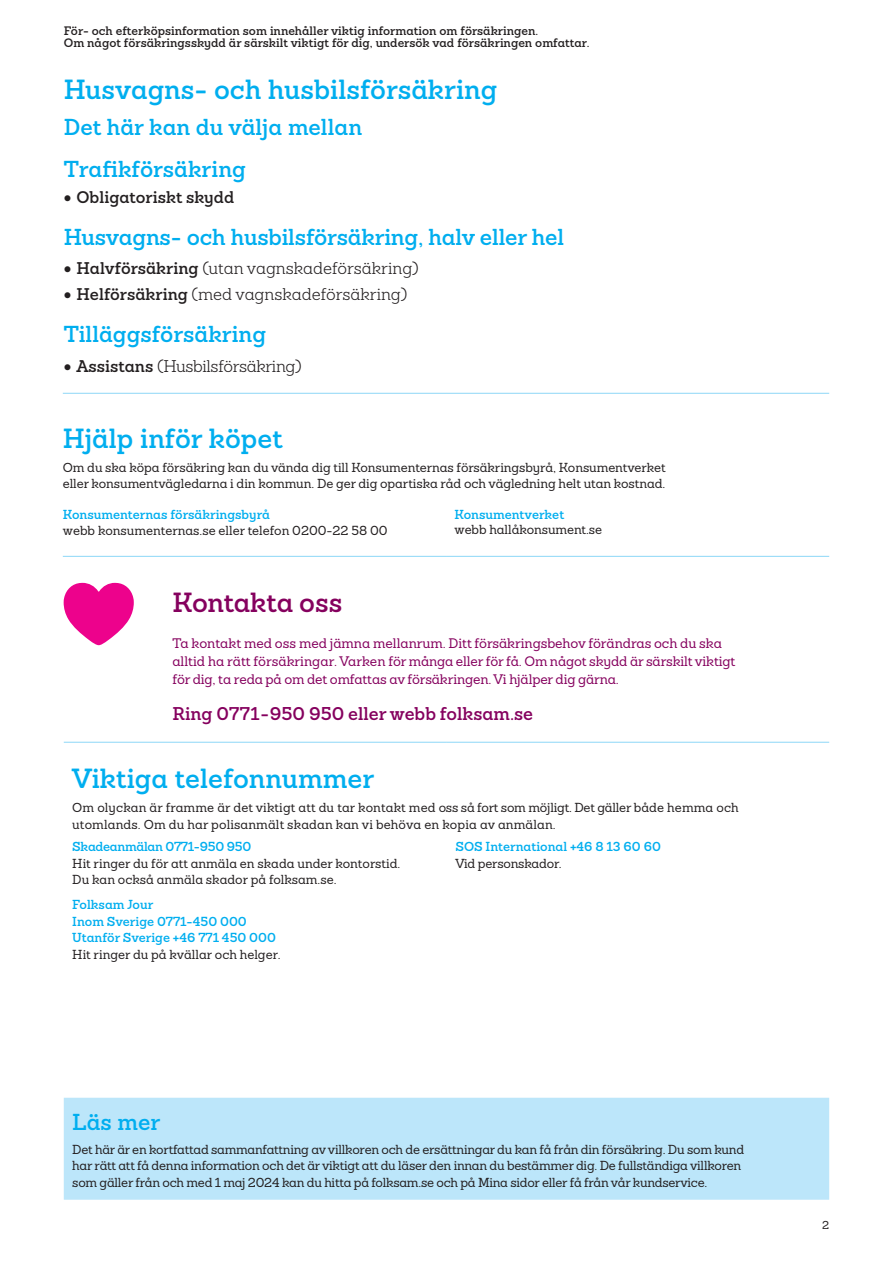
<style>
.page{position:relative;width:893px;height:1263px;background:#fff}
.page>*{position:absolute;margin:0;border:0;box-sizing:border-box;transform-origin:0 0}
.Rubrik_3_18_20__R1{font:600 27px "Sanchez Folksam";color:#00aeef}
.För_o_efterköp_rubrik_18_p_semibold{font:600 27px "Sanchez Folksam";color:#85015e}
.Rubrik_4_15_18{font:600 22.5px "Sanchez Folksam";letter-spacing:-.01em;color:#00aeef}
.Rubrik_4_15_18_blå2{font:600 22.5px "Sanchez Folksam";color:#00aeef}
.För_o_efterköp_rubrik_18_p_semibold-2{font:600 18px "Sanchez Folksam";color:#85015e}
.t1{font:300 16.5px "Sanchez Folksam";color:#231f20}
.t2{font:300 16.5px "Sanchez Folksam";letter-spacing:-.02em;color:#231f20}
.t3{font:600 16.5px "Sanchez Folksam";color:#231f20}
.För_o_efterköp_rubrik_18_p_semibold-3{font:500 13.5px/18px "Sanchez Folksam";letter-spacing:-.01em;color:#85015e}
.Brödtext_8_5_11_indrag_20_höger{font:500 12.75px/16.5px "Sanchez Folksam";letter-spacing:-.015em;color:#231f20}
.Brödtext_8_5_11{font:500 12.75px/16.5px "Sanchez Folksam";color:#231f20}
.Brödtext_8_5_11_indrag_20_höger-2{font:500 12.75px/16.5px "Sanchez Folksam";letter-spacing:.01em;color:#231f20}
.Rubrik_6_8_5_11__R3__avstånd_2_SB{font:600 12.75px/16.5px "Sanchez Folksam";color:#00aeef}
.Rubrik_6_8_5_11__R3__avstånd_2_SB-2{font:600 12.75px "Sanchez Folksam";letter-spacing:-.02em;color:#00aeef}
.t4{font:600 12px/12.8px "Sanchez Folksam";color:#231f20}
.t5{font:500 11.25px "Sanchez Folksam";color:#231f20}
.s1{font-weight:600}
</style>
<div class="page">
<hr style="left:63px;top:393px;width:383px;height:1px;background:#8dd7f7">
<hr style="left:446px;top:393px;width:383px;height:1px;background:#8dd7f7">
<hr style="left:63px;top:556px;width:383px;height:1px;background:#8dd7f7">
<hr style="left:446px;top:556px;width:383px;height:1px;background:#8dd7f7">
<svg style="left:64px;top:583px;width:70px;height:62px"></svg>
<hr style="left:64px;top:742px;width:383px;height:1px;background:#8dd7f7">
<hr style="left:447px;top:742px;width:382px;height:1px;background:#8dd7f7">
<div style="left:64px;top:1098px;width:765px;height:102px;background:#bce6fa"></div>
<p class="t4" style="left:64px;top:24px;width:527px">För- och efterköpsinformation som innehåller viktig information om försäkringen.<br>Om något försäkringsskydd är särskilt viktigt för dig, undersök vad försäkringen omfattar.</p>
<p class="Rubrik_3_18_20__R1" style="left:64px;top:71px;width:435px">Husvagns- och husbilsförsäkring</p>
<p class="Rubrik_4_15_18_blå2" style="left:64px;top:112px;width:300px">Det här kan du välja mellan</p>
<p class="Rubrik_4_15_18" style="left:64px;top:154px;width:184px">Trafikförsäkring</p>
<p class="t3" style="left:64px;top:186px;width:172px">• Obligatoriskt skydd</p>
<p class="Rubrik_4_15_18" style="left:64px;top:222px;width:502px">Husvagns- och husbilsförsäkring, halv eller hel</p>
<p class="t1" style="left:64px;top:258px;width:357px">• <span class="s1">Halvförsäkring</span> (utan vagnskadeförsäkring)</p>
<p class="t1" style="left:64px;top:283px;width:345px">• <span class="s1">Helförsäkring</span> (med vagnskadeförsäkring)</p>
<p class="Rubrik_4_15_18" style="left:64px;top:319px;width:204px">Tilläggsförsäkring</p>
<p class="t2" style="left:64px;top:355px;width:240px">• <span class="s1">Assistans</span> (Husbilsförsäkring)</p>
<p class="Rubrik_3_18_20__R1" style="left:63px;top:420px;width:221px">Hjälp inför köpet</p>
<p class="Brödtext_8_5_11_indrag_20_höger" style="left:63px;top:459px;width:604px;line-height:15.8px">Om du ska köpa försäkring kan du vända dig till Konsumenternas försäkringsbyrå, Konsumentverket eller konsumentvägledarna i din kommun. De ger dig opartiska råd och vägledning helt utan kostnad.</p>
<p class="Rubrik_6_8_5_11__R3__avstånd_2_SB" style="left:63px;top:506px;width:209px">Konsumenternas försäkringsbyrå</p>
<p class="Brödtext_8_5_11" style="left:63px;top:522px;width:326px">webb konsumenternas.se eller telefon 0200-22 58 00</p>
<p class="Rubrik_6_8_5_11__R3__avstånd_2_SB" style="left:454px;top:506px;width:111px">Konsumentverket</p>
<p class="Brödtext_8_5_11" style="left:454px;top:521px;width:149px">webb hallåkonsument.se</p>
<p class="För_o_efterköp_rubrik_18_p_semibold" style="left:172px;top:584px;width:172px">Kontakta oss</p>
<p class="För_o_efterköp_rubrik_18_p_semibold-3" style="left:172px;top:634px;width:564px">Ta kontakt med oss med jämna mellanrum. Ditt försäkringsbehov förändras och du ska alltid ha rätt försäkringar. Varken för många eller för få. Om något skydd är särskilt viktigt för dig, ta reda på om det omfattas av försäkringen. Vi hjälper dig gärna.</p>
<p class="För_o_efterköp_rubrik_18_p_semibold-2" style="left:172px;top:702px;width:362px">Ring 0771-950 950 eller webb folksam.se</p>
<p class="Rubrik_3_18_20__R1" style="left:72px;top:760px;width:303px">Viktiga telefonnummer</p>
<p class="Brödtext_8_5_11_indrag_20_höger-2" style="left:72px;top:799px;width:668px">Om olyckan är framme är det viktigt att du tar kontakt med oss så fort som möjligt. Det gäller både hemma och utomlands. Om du har polisanmält skadan kan vi behöva en kopia av anmälan.</p>
<p class="Rubrik_6_8_5_11__R3__avstånd_2_SB-2" style="left:72px;top:838px;width:181px">Skadeanmälan 0771-950 950</p>
<p class="Brödtext_8_5_11" style="left:72px;top:855px;width:330px">Hit ringer du för att anmäla en skada under kontorstid.<br>Du kan också anmäla skador på folksam.se.</p>
<p class="Rubrik_6_8_5_11__R3__avstånd_2_SB" style="left:72px;top:896px;width:205px">Folksam Jour<br>Inom Sverige 0771-450 000<br>Utanför Sverige +46 771 450 000</p>
<p class="Brödtext_8_5_11" style="left:72px;top:946px;width:210px">Hit ringer du på kvällar och helger.</p>
<p class="Rubrik_6_8_5_11__R3__avstånd_2_SB" style="left:455px;top:838px;width:207px">SOS International +46 8 13 60 60</p>
<p class="Brödtext_8_5_11_indrag_20_höger" style="left:455px;top:855px;width:108px">Vid personskador.</p>
<p class="Rubrik_4_15_18_blå2" style="left:72px;top:1106px;width:90px">Läs mer</p>
<p class="Brödtext_8_5_11_indrag_20_höger" style="left:72px;top:1141px;width:673px">Det här är en kortfattad sammanfattning av villkoren och de ersättningar du kan få från din försäkring. Du som kund har rätt att få denna information och det är viktigt att du läser den innan du bestämmer dig. De fullständiga villkoren som gäller från och med 1 maj 2024 kan du hitta på folksam.se och på Mina sidor eller få från vår kundservice.</p>
<p class="t5" style="left:822px;top:1218px;width:9px">2</p>
</div>
